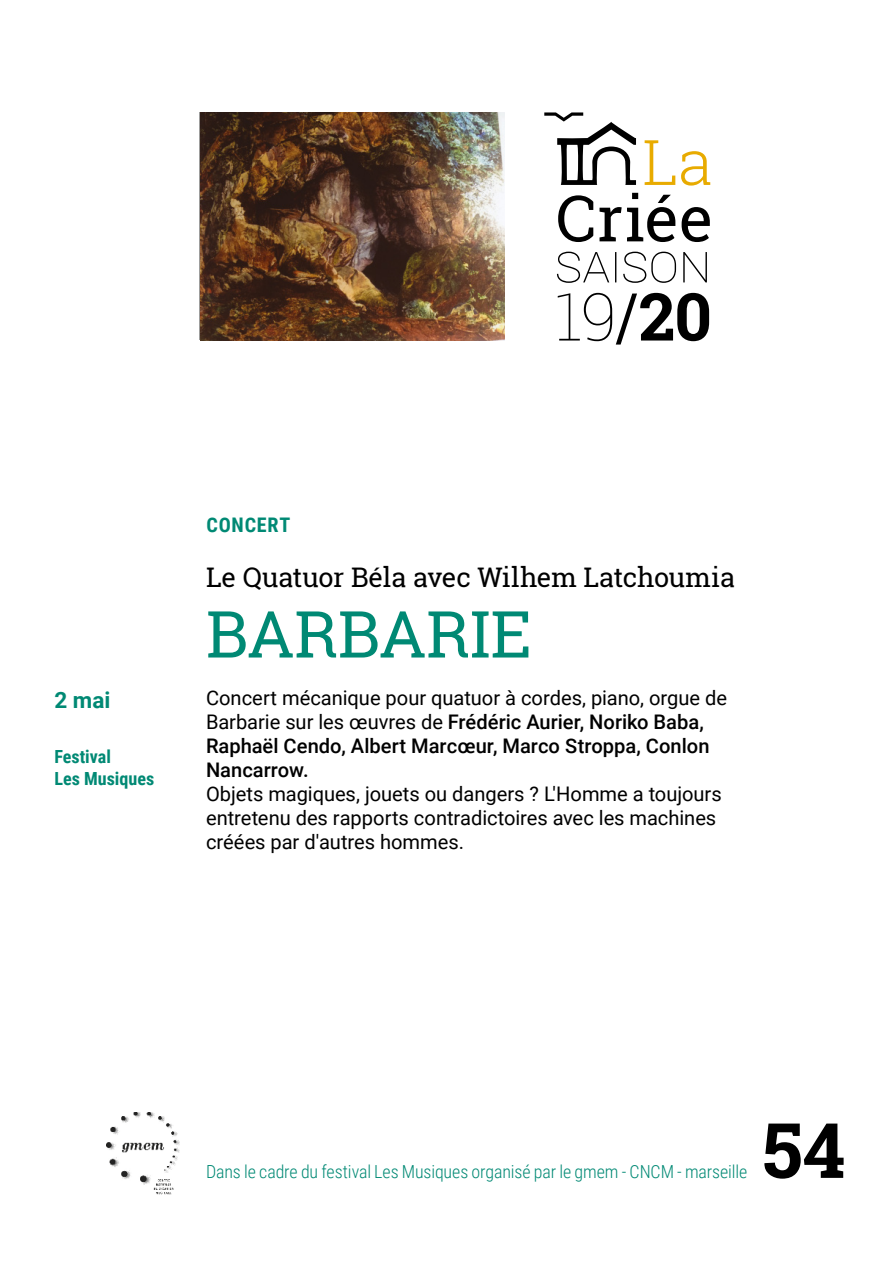
<style>
.page{position:relative;width:893px;height:1263px;background:#fff}
.page>*{position:absolute;margin:0;border:0;box-sizing:border-box;transform-origin:0 0}
.t1{font:700 76.35px "Roboto Slab";color:#000}
.t2{font:64.8px "Roboto Slab";letter-spacing:-.005em;color:#008974}
.t3{font:300 62.7px "Roboto Slab";color:#e8ab00}
.t4{font:27px "Roboto Slab";letter-spacing:-.005em;color:#000}
.t5{font:700 22.5px "Roboto";color:#008974}
.t6{font:500 20.1px/24.2px "Roboto";color:#000}
.t7{font:20.1px/24.2px "Roboto";letter-spacing:-.005em;color:#000}
.t8{font:700 20.1px "Roboto Condensed";letter-spacing:.04em;color:#008974}
.t9{font:700 18.15px/21.8px "Roboto Condensed";color:#008974}
.t10{font:300 18px "Roboto Condensed";letter-spacing:-.005em;color:#008974}
.s1{font-weight:400}
</style>
<div class="page">
<svg style="left:544px;top:112px;width:92px;height:73px"></svg>
<svg style="left:558px;top:193px;width:152px;height:49px"></svg>
<svg style="left:558px;top:293px;width:151px;height:52px"></svg>
<svg style="left:557px;top:252px;width:150px;height:31px"></svg>
<img style="left:200px;top:112px;width:304px;height:228px">
<img style="left:107px;top:1112px;width:72px;height:82px">
<h3 class="t3" style="left:642px;top:119px;width:72px">La</h3>
<p class="t5" style="left:54px;top:684px;width:58px">2 mai</p>
<p class="t9" style="left:54px;top:745px;width:101px">Festival<br>Les Musiques</p>
<p class="t8" style="left:206px;top:511px;width:86px">CONCERT</p>
<h3 class="t4" style="left:206px;top:559px;width:530px">Le Quatuor Béla avec Wilhem Latchoumia</h3>
<h2 class="t2" style="left:206px;top:590px;width:327px">BARBARIE</h2>
<p class="t6" style="left:206px;top:685px;width:523px"><span class="s1">Concert mécanique pour quatuor à cordes, piano, orgue de Barbarie sur les œuvres de</span> Frédéric Aurier, Noriko Baba, Raphaël Cendo, Albert Marcœur, Marco Stroppa, Conlon Nancarrow.</p>
<p class="t7" style="left:206px;top:781px;width:517px">Objets magiques, jouets ou dangers ? L'Homme a toujours entretenu des rapports contradictoires avec les machines créées par d'autres hommes.</p>
<p class="t10" style="left:206px;top:1159px;width:543px">Dans le cadre du festival Les Musiques organisé par le gmem - CNCM - marseille</p>
<h1 class="t1" style="left:762px;top:1098px;width:85px">54</h1>
</div>
